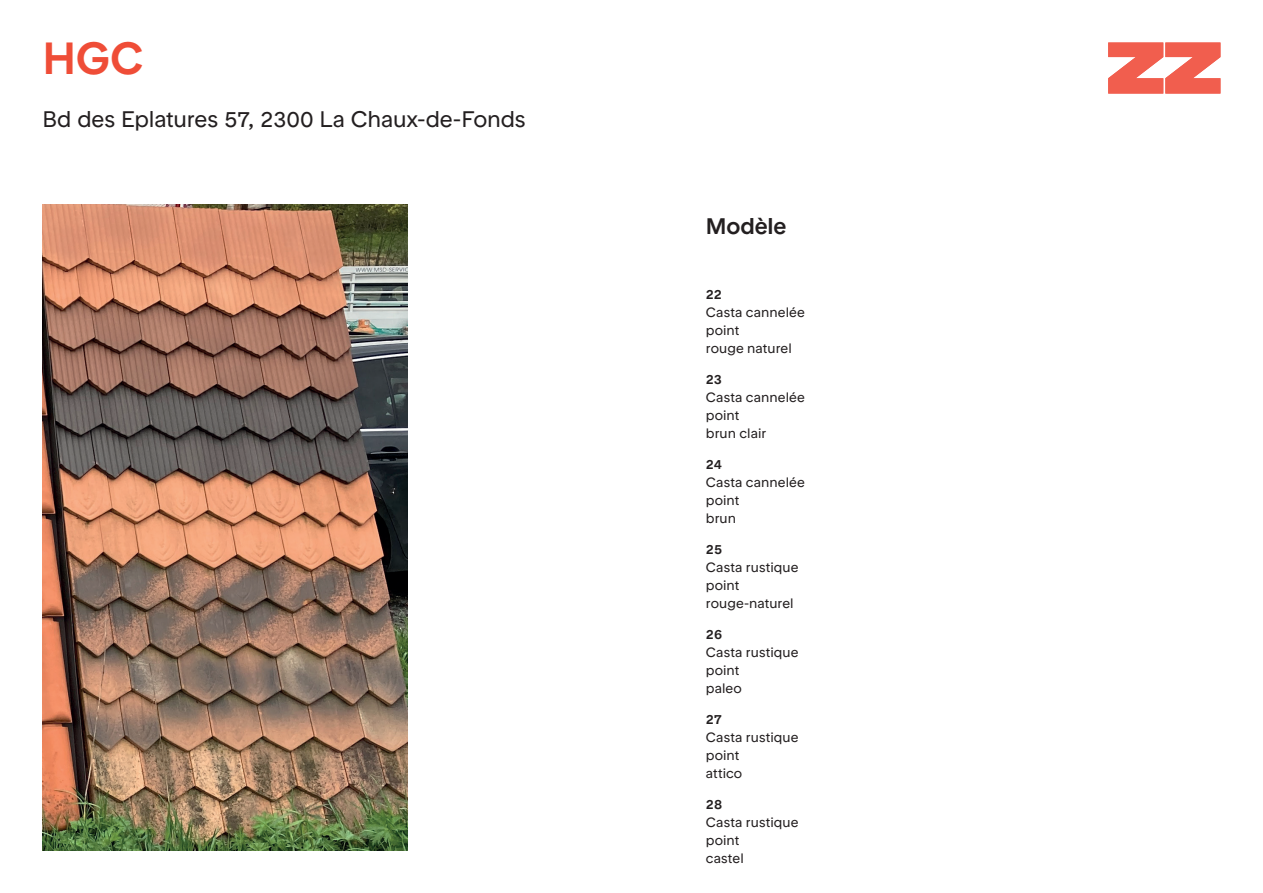
<style>
.page{position:relative;width:1263px;height:893px;background:#fff}
.page>*{position:absolute;margin:0;border:0;box-sizing:border-box;transform-origin:0 0}
.t1{font:500 45px "ZZ Rondelle";color:#ef4d37}
.t2{font:22.5px "ZZ Rondelle";letter-spacing:-.01em;color:#231f20}
.t3{font:500 22.5px "ZZ Rondelle";letter-spacing:-.005em;color:#231f20}
.t4{font:13.5px/18px "ZZ Rondelle";letter-spacing:.005em;color:#231f20}
.t5{font:500 13.5px "ZZ Rondelle";letter-spacing:-.005em;color:#231f20}
</style>
<div class="page">
<svg style="left:1108px;top:43px;width:112px;height:51px"></svg>
<img style="left:43px;top:204px;width:365px;height:646px">
<h1 class="t1" style="left:43px;top:31px;width:103px">HGC</h1>
<h2 class="t2" style="left:43px;top:106px;width:485px">Bd des Eplatures 57, 2300 La Chaux-de-Fonds</h2>
<h2 class="t3" style="left:706px;top:213px;width:82px">Modèle</h2>
<p class="t5" style="left:706px;top:286px;width:18px">22</p>
<p class="t4" style="left:706px;top:303px;width:101px">Casta cannelée point<br>rouge naturel</p>
<p class="t5" style="left:706px;top:371px;width:18px">23</p>
<p class="t4" style="left:706px;top:388px;width:101px">Casta cannelée point<br>brun clair</p>
<p class="t5" style="left:706px;top:456px;width:18px">24</p>
<p class="t4" style="left:706px;top:473px;width:101px">Casta cannelée point<br>brun</p>
<p class="t5" style="left:706px;top:541px;width:18px">25</p>
<p class="t4" style="left:706px;top:558px;width:94px">Casta rustique point rouge-naturel</p>
<p class="t5" style="left:706px;top:626px;width:18px">26</p>
<p class="t4" style="left:706px;top:643px;width:94px">Casta rustique point<br>paleo</p>
<p class="t5" style="left:706px;top:711px;width:18px">27</p>
<p class="t4" style="left:706px;top:728px;width:94px">Casta rustique point<br>attico</p>
<p class="t5" style="left:706px;top:796px;width:18px">28</p>
<p class="t4" style="left:706px;top:813px;width:94px">Casta rustique point<br>castel</p>
</div>
